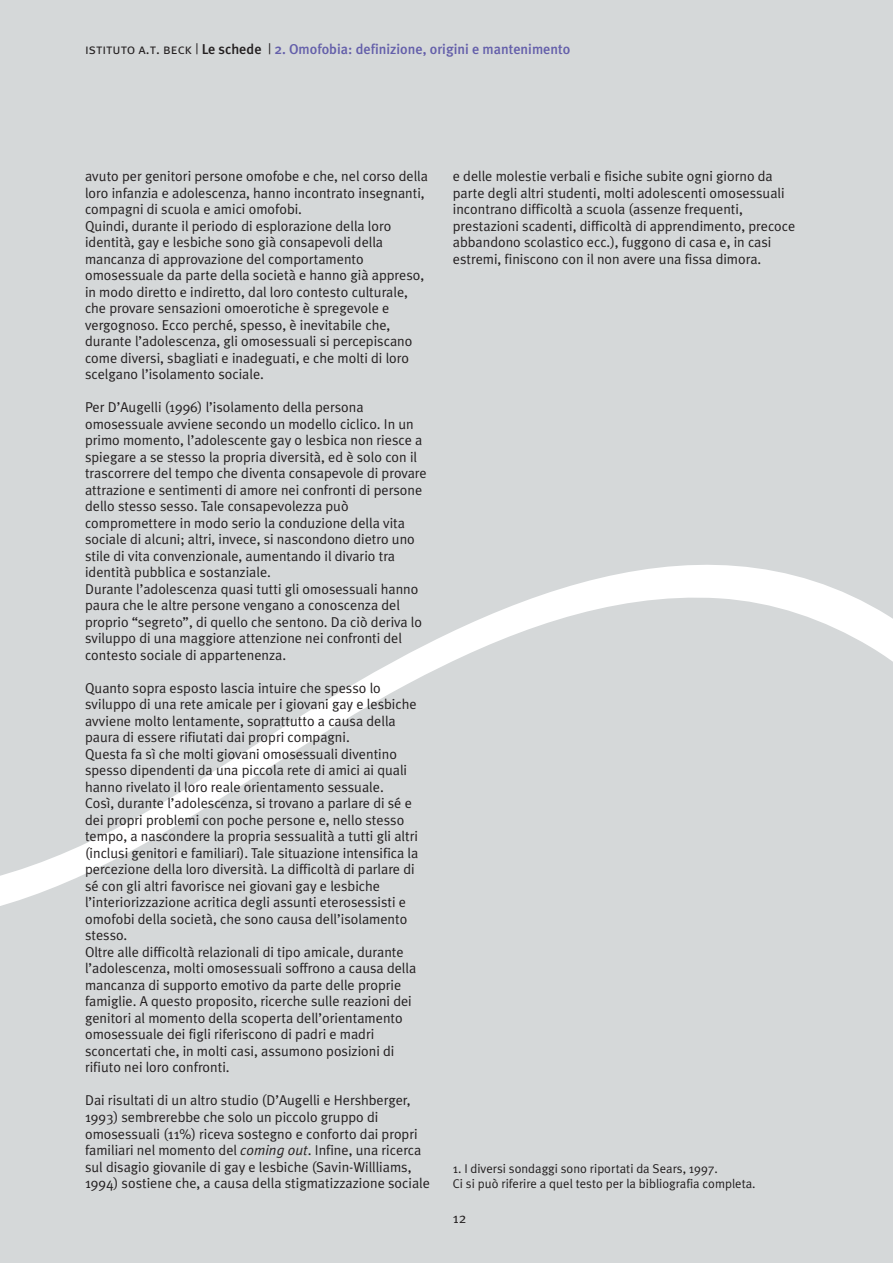
<style>
.page{position:relative;width:893px;height:1263px;background:#d5d8d9}
.page>*{position:absolute;margin:0;border:0;box-sizing:border-box;transform-origin:0 0}
.t1{font:14.25px/16.5px "Meta Plus Normal";color:#231f20}
.t2{font:500 14.25px "Meta Plus";color:#645faa}
.t3{font:12.75px/14.7px "Meta Plus Normal";color:#231f20}
.s1{font-family:"Meta Plus Normal Caps";font-weight:400;color:#231f20}
.s2{font-family:"Meta Plus Normal";font-weight:400;color:#231f20}
.s3{color:#231f20}
.s4{font-style:italic}
</style>
<div class="page">
<svg style="left:0;top:565px;width:893px;height:341px"></svg>
<p class="t2" style="left:85px;top:43px;width:487px"><span class="s1">istituto a.t. beck</span> <span class="s2">|</span> <span class="s3">Le schede</span> <span class="s2">|</span> 2. Omofobia: definizione, origini e mantenimento</p>
<p class="t1" style="left:85px;top:168px;width:344px">avuto per genitori persone omofobe e che, nel corso della loro infanzia e adolescenza, hanno incontrato insegnanti, compagni di scuola e amici omofobi.<br>Quindi, durante il periodo di esplorazione della loro identità, gay e lesbiche sono già consapevoli della mancanza di approvazione del comportamento omosessuale da parte della società e hanno già appreso, in modo diretto e indiretto, dal loro contesto culturale, che provare sensazioni omoerotiche è spregevole e vergognoso. Ecco perché, spesso, è inevitabile che, durante l’adolescenza, gli omosessuali si percepiscano come diversi, sbagliati e inadeguati, e che molti di loro scelgano l’isolamento sociale.</p>
<p class="t1" style="left:85px;top:399px;width:343px">Per D’Augelli (1996) l’isolamento della persona omosessuale avviene secondo un modello ciclico. In un primo momento, l’adolescente gay o lesbica non riesce a spiegare a se stesso la propria diversità, ed è solo con il trascorrere del tempo che diventa consapevole di provare attrazione e sentimenti di amore nei confronti di persone dello stesso sesso. Tale consapevolezza può compromettere in modo serio la conduzione della vita sociale di alcuni; altri, invece, si nascondono dietro uno stile di vita convenzionale, aumentando il divario tra identità pubblica e sostanziale.<br>Durante l’adolescenza quasi tutti gli omosessuali hanno paura che le altre persone vengano a conoscenza del proprio “segreto”, di quello che sentono. Da ciò deriva lo sviluppo di una maggiore attenzione nei confronti del contesto sociale di appartenenza.</p>
<p class="t1" style="left:85px;top:679px;width:335px">Quanto sopra esposto lascia intuire che spesso lo sviluppo di una rete amicale per i giovani gay e lesbiche avviene molto lentamente, soprattutto a causa della paura di essere rifiutati dai propri compagni.<br>Questa fa sì che molti giovani omosessuali diventino spesso dipendenti da una piccola rete di amici ai quali hanno rivelato il loro reale orientamento sessuale.<br>Così, durante l’adolescenza, si trovano a parlare di sé e dei propri problemi con poche persone e, nello stesso tempo, a nascondere la propria sessualità a tutti gli altri (inclusi genitori e familiari). Tale situazione intensifica la percezione della loro diversità. La difficoltà di parlare di sé con gli altri favorisce nei giovani gay e lesbiche l’interiorizzazione acritica degli assunti eterosessisti e omofobi della società, che sono causa dell’isolamento stesso.<br>Oltre alle difficoltà relazionali di tipo amicale, durante l’adolescenza, molti omosessuali soffrono a causa della mancanza di supporto emotivo da parte delle proprie famiglie. A questo proposito, ricerche sulle reazioni dei genitori al momento della scoperta dell’orientamento omosessuale dei figli riferiscono di padri e madri sconcertati che, in molti casi, assumono posizioni di rifiuto nei loro confronti.</p>
<p class="t1" style="left:85px;top:1092px;width:346px">Dai risultati di un altro studio (D’Augelli e Hershberger, 1993) sembrerebbe che solo un piccolo gruppo di omosessuali (11%) riceva sostegno e conforto dai propri familiari nel momento del <span class="s4">coming out</span>. Infine, una ricerca sul disagio giovanile di gay e lesbiche (Savin-Willliams, 1994) sostiene che, a causa della stigmatizzazione sociale</p>
<p class="t1" style="left:453px;top:168px;width:344px">e delle molestie verbali e fisiche subite ogni giorno da parte degli altri studenti, molti adolescenti omosessuali incontrano difficoltà a scuola (assenze frequenti, prestazioni scadenti, difficoltà di apprendimento, precoce abbandono scolastico ecc.), fuggono di casa e, in casi estremi, finiscono con il non avere una fissa dimora.</p>
<p class="t3" style="left:453px;top:1161px;width:304px">1. I diversi sondaggi sono riportati da Sears, 1997.<br>Ci si può riferire a quel testo per la bibliografia completa.</p>
<p class="t1" style="left:453px;top:1210px;width:15px">12</p>
</div>
